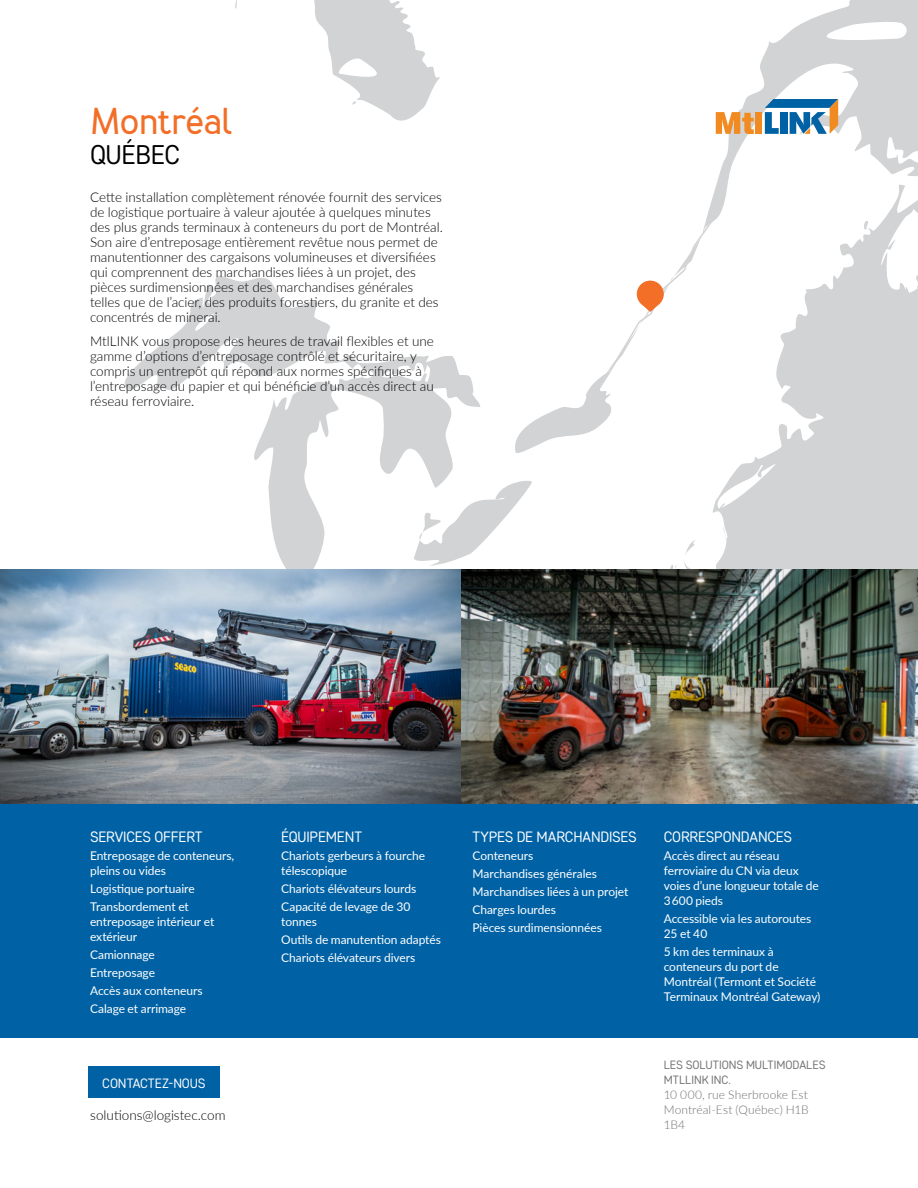
<style>
.page{position:relative;width:918px;height:1188px;background:#fff}
.page>*{position:absolute;margin:0;border:0;box-sizing:border-box;transform-origin:0 0}
.t1{font:700 37.5px "Merlo";letter-spacing:-.015em;color:#f36e27}
.t2{font:27px "Core Sans DS35";letter-spacing:-.02em;color:#000}
.t3{font:15px "Core Sans DS35";letter-spacing:-.015em;color:#fff}
.t4{font:300 13.5px/15px "Lato";color:#000}
.t5{font:13.5px "Core Sans DS35";letter-spacing:-.01em;color:#fff}
.t6{font:12px/18px "Lato";letter-spacing:-.005em;color:#fff}
.t7{font:300 12px/15px "Lato";letter-spacing:.005em;color:#717073;text-align:justify}
.t8{font:12px/15px "Core Sans DS35";letter-spacing:-.005em;color:#717073}
</style>
<div class="page">
<div style="left:0;top:804px;width:918px;height:234px;background:#0062a5"></div>
<div style="left:88px;top:1066px;width:132px;height:32px;background:#0062a5"></div>
<svg style="left:0;top:0;width:918px;height:570px"></svg>
<svg style="left:596px;top:215px;width:121px;height:179px"></svg>
<img style="left:0;top:570px;width:918px;height:234px">
<svg style="left:716px;top:112px;width:38px;height:22px"></svg>
<div style="left:756px;top:112px;width:6px;height:22px;background:#f18b21"></div>
<svg style="left:765px;top:99px;width:73px;height:35px"></svg>
<h1 class="t1" style="left:90px;top:99px;width:144px">Montréal</h1>
<h2 class="t2" style="left:90px;top:138px;width:92px">QUÉBEC</h2>
<p class="t4" style="left:90px;top:190px;width:354px">Cette installation complètement rénovée fournit des services de logistique portuaire à valeur ajoutée à quelques minutes des plus grands terminaux à conteneurs du port de Montréal.<br>Son aire d’entreposage entièrement revêtue nous permet de manutentionner des cargaisons volumineuses et diversifiées qui comprennent des marchandises liées à un projet, des pièces surdimensionnées et des marchandises générales telles que de l’acier, des produits forestiers, du granite et des concentrés de minerai.</p>
<p class="t4" style="left:90px;top:334px;width:345px">MtlLINK vous propose des heures de travail flexibles et une gamme d’options d’entreposage contrôlé et sécuritaire, y compris un entrepôt qui répond aux normes spécifiques à l’entreposage du papier et qui bénéficie d’un accès direct au réseau ferroviaire.</p>
<p class="t3" style="left:90px;top:827px;width:114px">SERVICES OFFERT</p>
<p class="t6" style="left:90px;top:847px;width:146px;line-height:15px">Entreposage de conteneurs, pleins ou vides</p>
<p class="t6" style="left:90px;top:879px;width:106px">Logistique portuaire<br>Transbordement et</p>
<p class="t6" style="left:90px;top:913px;width:126px;line-height:15px">entreposage intérieur et extérieur</p>
<p class="t6" style="left:90px;top:945px;width:114px">Camionnage<br>Entreposage<br>Accès aux conteneurs<br>Calage et arrimage</p>
<p class="t5" style="left:102px;top:1075px;width:105px">CONTACTEZ-NOUS</p>
<p class="t4" style="left:90px;top:1107px;width:137px">solutions@logistec.com</p>
<p class="t3" style="left:281px;top:827px;width:82px">ÉQUIPEMENT</p>
<p class="t6" style="left:281px;top:847px;width:145px;line-height:15px">Chariots gerbeurs à fourche télescopique</p>
<p class="t6" style="left:281px;top:879px;width:137px">Chariots élévateurs lourds<br>Capacité de levage de 30</p>
<p class="t6" style="left:281px;top:912px;width:161px">tonnes<br>Outils de manutention adaptés<br>Chariots élévateurs divers</p>
<p class="t3" style="left:472px;top:827px;width:166px">TYPES DE MARCHANDISES</p>
<p class="t6" style="left:472px;top:846px;width:157px">Conteneurs<br>Marchandises générales<br>Marchandises liées à un projet<br>Charges lourdes<br>Pièces surdimensionnées</p>
<p class="t3" style="left:664px;top:827px;width:130px">CORRESPONDANCES</p>
<p class="t6" style="left:664px;top:847px;width:157px;line-height:15px">Accès direct au réseau ferroviaire du CN via deux voies d’une longueur totale de<br>3 600 pieds</p>
<p class="t6" style="left:664px;top:910px;width:149px;line-height:15px">Accessible via les autoroutes<br>25 et 40</p>
<p class="t6" style="left:664px;top:943px;width:158px;line-height:15px">5 km des terminaux à conteneurs du port de<br>Montréal (Termont et Société<br>Terminaux Montréal Gateway)</p>
<p class="t8" style="left:664px;top:1057px;width:163px">LES SOLUTIONS MULTIMODALES<br>MTLLINK INC.</p>
<p class="t7" style="left:664px;top:1087px;width:146px">10 000, rue Sherbrooke Est Montréal-Est (Québec) H1B 1B4</p>
</div>
